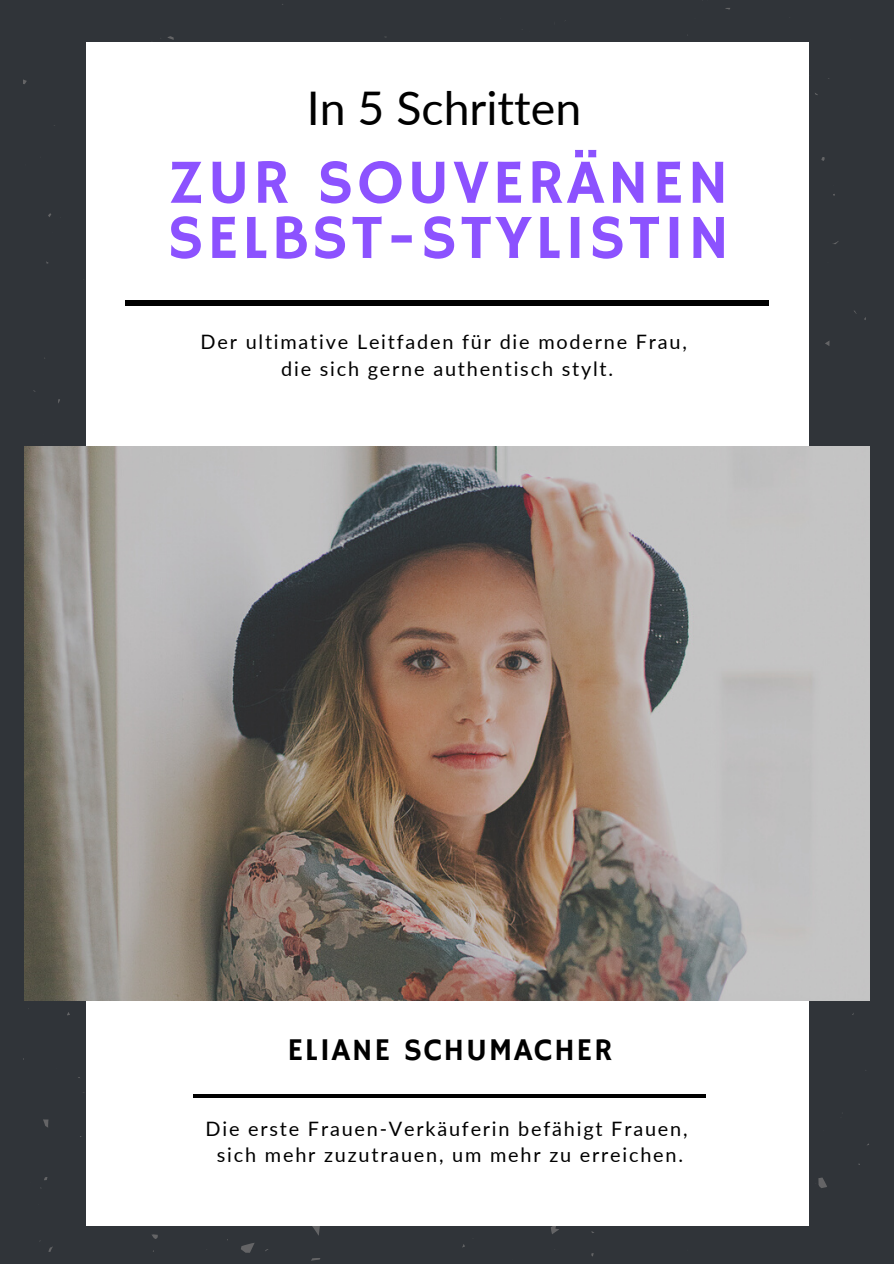
<style>
.page{position:relative;width:894px;height:1264px;background:#fff}
.page>*{position:absolute;margin:0;border:0;box-sizing:border-box;transform-origin:0 0}
.t1{font:63px/55.2px "Hammersmith One";letter-spacing:.05em;color:#8c52ff}
.t2{font:46.35px "Lato";color:#000}
.t3{font:31.5px "Hammersmith One";letter-spacing:.05em;color:#000}
.t4{font:19.8px/26.4px "Lato";letter-spacing:.09em;color:#000;text-align:center}
</style>
<div class="page">
<div style="left:0;top:0;width:893px;height:1263px;background:#303439"></div>
<svg style="left:48px;top:1246px;width:5px;height:6px"></svg>
<svg style="left:23px;top:79px;width:4px;height:5px"></svg>
<svg style="left:43px;top:1119px;width:5px;height:8px"></svg>
<svg style="left:152px;top:1234px;width:6px;height:4px"></svg>
<svg style="left:167px;top:36px;width:7px;height:4px"></svg>
<svg style="left:818px;top:1177px;width:8px;height:11px"></svg>
<svg style="left:550px;top:1225px;width:9px;height:9px"></svg>
<svg style="left:825px;top:341px;width:4px;height:5px"></svg>
<svg style="left:241px;top:1243px;width:13px;height:9px"></svg>
<svg style="left:311px;top:1258px;width:9px;height:2px"></svg>
<svg style="left:307px;top:1225px;width:13px;height:10px"></svg>
<div style="left:87px;top:43px;width:720px;height:1182px;background:#fff"></div>
<img style="left:25px;top:446px;width:844px;height:554px">
<div style="left:125px;top:300px;width:643px;height:5px;background:#000"></div>
<hr style="left:193px;top:1094px;width:513px;height:3px;background:#000">
<h2 class="t2" style="left:307px;top:79px;width:276px">In 5 Schritten</h2>
<h1 class="t1" style="left:167px;top:158px;width:563px">ZUR SOUVERÄNEN<br>SELBST-STYLISTIN</h1>
<p class="t4" style="left:200px;top:328px;width:487px">Der ultimative Leitfaden für die moderne Frau, die sich gerne authentisch stylt.</p>
<h3 class="t3" style="left:287px;top:1031px;width:326px">ELIANE SCHUMACHER</h3>
<p class="t4" style="left:205px;top:1115px;width:483px">Die erste Frauen-Verkäuferin befähigt Frauen, sich mehr zuzutrauen, um mehr zu erreichen.</p>
</div>
